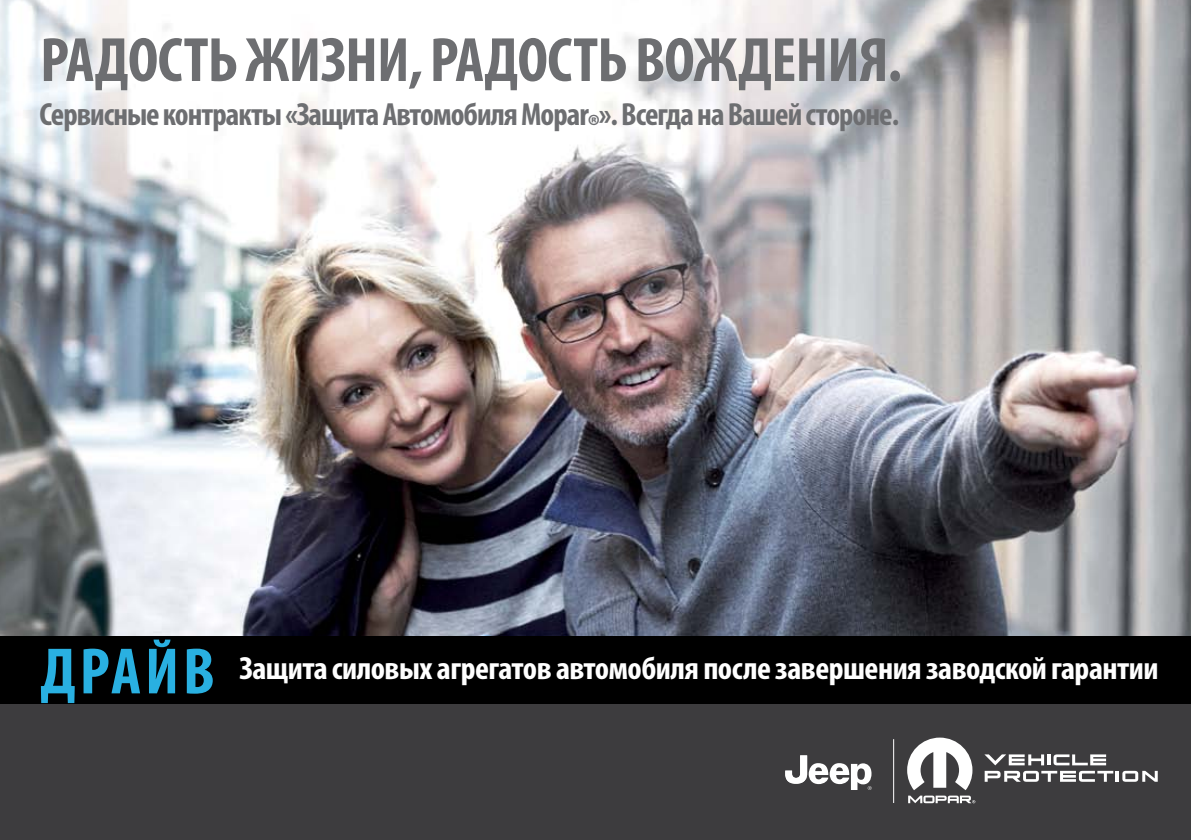
<style>
.page{position:relative;width:1191px;height:840px;background:#fff}
.page>*{position:absolute;margin:0;border:0;box-sizing:border-box;transform-origin:0 0}
.t1{font:700 condensed 63px "Myriad Pro";letter-spacing:-.01em;color:#6d6e71}
.t2{font:700 condensed 32.2px "Myriad Pro";letter-spacing:-.015em;color:#fff}
.t3{font:700 condensed 32.2px "Myriad Pro";letter-spacing:-.03em;color:#6d6e71}
.s1{font-size:32.6px}
.s2{font-size:66px;color:#29b0e1}
</style>
<div class="page">
<img style="left:0;top:0;width:1191px;height:636px">
<div style="left:0;top:703px;width:1191px;height:136px;background:#3d3c3e"></div>
<hr style="left:893px;top:738px;width:1px;height:64px;background:#fff">
<svg style="left:785px;top:755px;width:86px;height:34px"></svg>
<svg style="left:907px;top:737px;width:65px;height:52px"></svg>
<svg style="left:908px;top:795px;width:67px;height:7px"></svg>
<svg style="left:984px;top:754px;width:173px;height:27px"></svg>
<div style="left:0;top:636px;width:1191px;height:67px;background:#000"></div>
<h1 class="t1" style="left:40px;top:21px;width:863px">РАДОСТЬ ЖИЗНИ, РАДОСТЬ ВОЖДЕНИЯ.</h1>
<p class="t3" style="left:40px;top:94px;width:861px">Сервисные контракты «Защита Автомобиля Mopar<span class="s1">®</span>». Всегда на Вашей стороне.</p>
<p class="t2" style="left:40px;top:647px;width:1119px"><span class="s2">ДРАЙВ</span> Защита силовых агрегатов автомобиля после завершения заводской гарантии</p>
</div>
